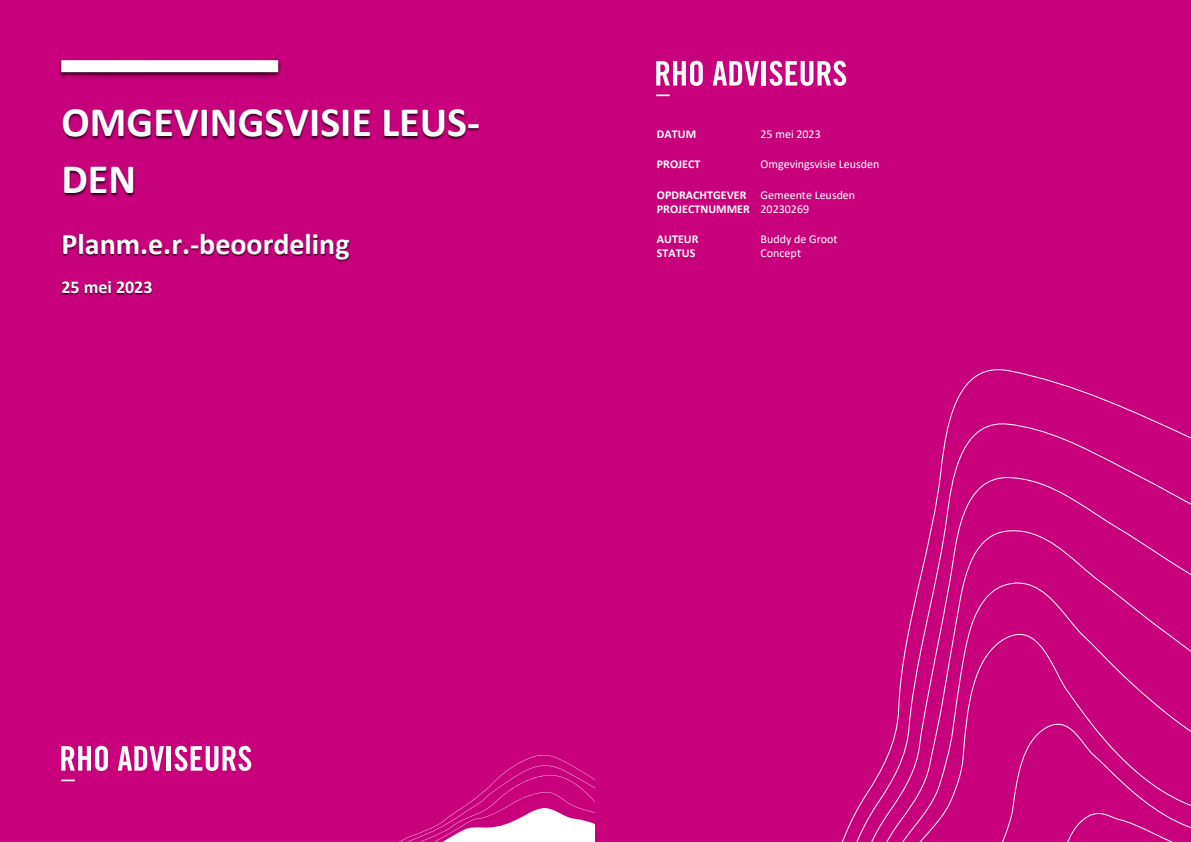
<style>
.page{position:relative;width:1191px;height:842px;background:#fff}
.page>*{position:absolute;margin:0;border:0;box-sizing:border-box;transform-origin:0 0}
.t1{font:700 42px/56.8px "Calibri";color:#fff}
.t2{font:700 30px "Calibri";color:#fff}
.t3{font:700 18px "Calibri";color:#fff}
.t4{font:700 12px/14.6px "Calibri";color:#fff}
.t5{font:12px "Calibri";color:#fff}
.s1{font-weight:400}
</style>
<div class="page">
<div style="left:0;top:0;width:595px;height:842px;background:#c8007c"></div>
<div style="left:0;top:95px;width:595px;height:746px;background:#c8007c"></div>
<img style="left:61px;top:95px;width:447px;height:83px">
<img style="left:61px;top:139px;width:124px;height:70px">
<img style="left:61px;top:225px;width:324px;height:41px">
<img style="left:61px;top:275px;width:113px;height:25px">
<img style="left:57px;top:59px;width:231px;height:20px">
<div style="left:61px;top:60px;width:217px;height:12px;background:#fff"></div>
<svg style="left:61px;top:779px;width:14px;height:2px"></svg>
<svg style="left:118px;top:746px;width:46px;height:25px"></svg>
<hr style="left:167px;top:746px;width:4px;height:25px;background:#fff">
<svg style="left:175px;top:746px;width:76px;height:25px"></svg>
<svg style="left:61px;top:746px;width:47px;height:25px"></svg>
<div style="left:595px;top:0;width:596px;height:842px;background:#c8007c"></div>
<svg style="left:656px;top:94px;width:14px;height:2px"></svg>
<svg style="left:712px;top:61px;width:47px;height:25px"></svg>
<hr style="left:762px;top:61px;width:4px;height:25px;background:#fff">
<svg style="left:769px;top:61px;width:77px;height:25px"></svg>
<svg style="left:656px;top:61px;width:47px;height:25px"></svg>
<svg style="left:842px;top:369px;width:349px;height:473px"></svg>
<h1 class="t1" style="left:61px;top:93px;width:420px">OMGEVINGSVISIE LEUS-<br>DEN</h1>
<h2 class="t2" style="left:61px;top:223px;width:290px">Planm.e.r.-beoordeling</h2>
<h3 class="t3" style="left:61px;top:274px;width:93px">25 mei 2023</h3>
<p class="t4" style="left:657px;top:127px;width:41px">DATUM</p>
<p class="t5" style="left:760px;top:126px;width:62px">25 mei 2023</p>
<p class="t4" style="left:657px;top:157px;width:45px">PROJECT</p>
<p class="t5" style="left:760px;top:156px;width:120px">Omgevingsvisie Leusden</p>
<p class="t4" style="left:657px;top:187px;width:200px">OPDRACHTGEVER <span class="s1">Gemeente Leusden<br></span>PROJECTNUMMER <span class="s1">20230269</span></p>
<p class="t4" style="left:657px;top:231px;width:43px">AUTEUR</p>
<p class="t5" style="left:760px;top:230px;width:79px">Buddy de Groot</p>
<p class="t4" style="left:657px;top:246px;width:40px">STATUS</p>
<p class="t5" style="left:760px;top:245px;width:42px">Concept</p>
</div>
